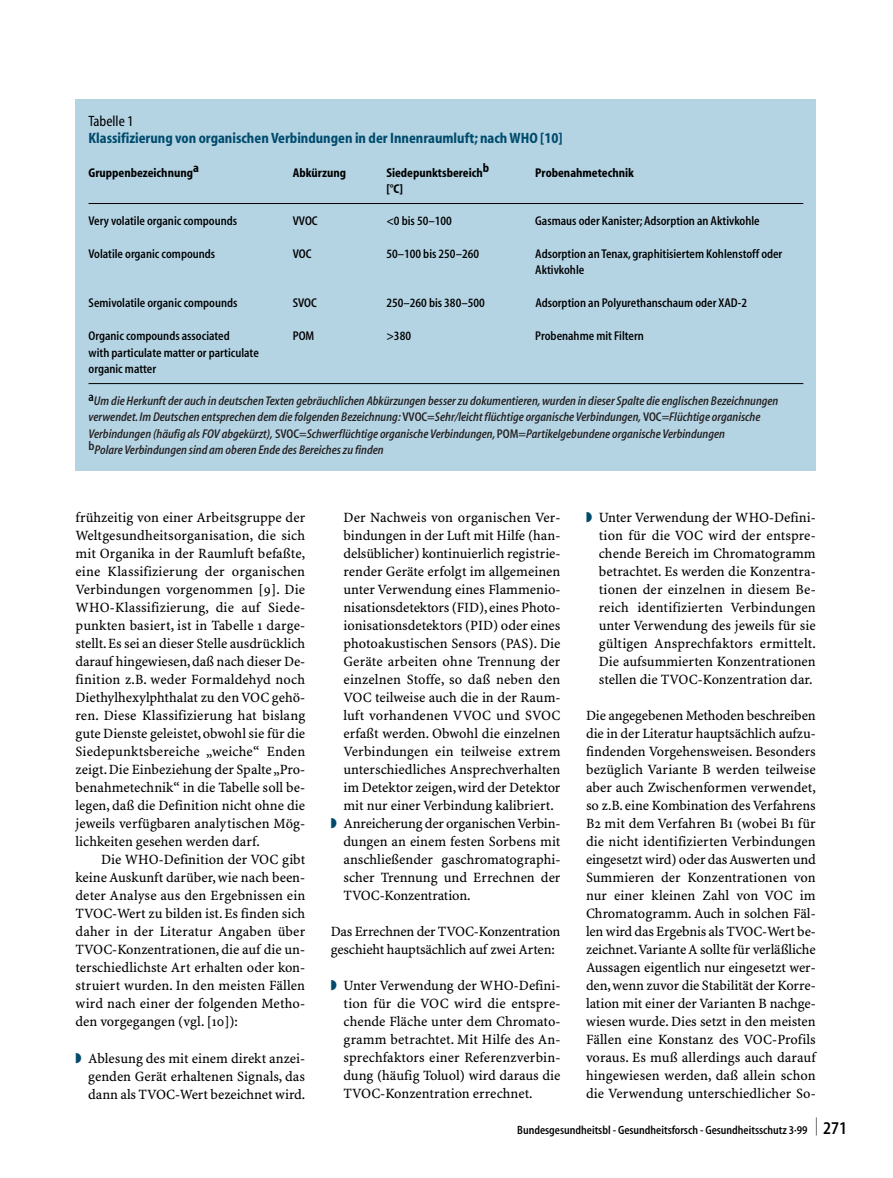
<style>
.page{position:relative;width:893px;height:1178px;background:#fff}
.page>*{position:absolute;margin:0;border:0;box-sizing:border-box;transform-origin:0 0}
.t1{font:15px "Myriad MM 700 400";color:#004b6c}
.t2{font:15px "Myriad MM 400 400";color:#000}
.t3{font:14.25px/18px "S Minion Plus";color:#000;text-align:justify}
.t4{font:12.75px/16.5px "Myriad MM It 530 400";color:#231f20}
.t5{font:12.75px/16.5px "Myriad MM 530 400";color:#000}
.t6{font:12.75px "Myriad MM 700 400";color:#000}
.t7{font:12px "Myriad MM 530 400";color:#000}
.s1{font-family:"Myriad MM 530 400"}
.s2{color:#004b6c}
.s3{font-size:18px}
</style>
<div class="page">
<div style="left:76px;top:99px;width:740px;height:371px;background:#b4d4e4"></div>
<hr style="left:88px;top:203px;width:715px;height:1px;background:#000">
<hr style="left:88px;top:383px;width:715px;height:1px;background:#000">
<p class="t2" style="left:88px;top:112px;width:47px">Tabelle 1</p>
<p class="t1" style="left:88px;top:132px;width:475px">Klassifizierung von organischen Verbindungen in der Innenraumluft; nach WHO [10]</p>
<p class="t6" style="left:88px;top:168px;width:112px">Gruppenbezeichnunga</p>
<p class="t6" style="left:293px;top:168px;width:55px">Abkürzung</p>
<p class="t6" style="left:386px;top:168px;width:104px">Siedepunktsbereichb</p>
<p class="t6" style="left:535px;top:168px;width:100px">Probenahmetechnik</p>
<p class="t6" style="left:386px;top:184px;width:18px">[°C]</p>
<p class="t5" style="left:88px;top:213px;width:150px">Very volatile organic compounds</p>
<p class="t5" style="left:293px;top:213px;width:26px">VVOC</p>
<p class="t5" style="left:386px;top:213px;width:67px">&lt;0 bis 50–100</p>
<p class="t5" style="left:535px;top:213px;width:226px">Gasmaus oder Kanister; Adsorption an Aktivkohle</p>
<p class="t5" style="left:88px;top:246px;width:128px">Volatile organic compounds</p>
<p class="t5" style="left:293px;top:246px;width:20px">VOC</p>
<p class="t5" style="left:386px;top:246px;width:94px">50–100 bis 250–260</p>
<p class="t5" style="left:535px;top:246px;width:249px">Adsorption an Tenax, graphitisiertem Kohlenstoff oder<br>Aktivkohle</p>
<p class="t5" style="left:88px;top:296px;width:150px">Semivolatile organic compounds</p>
<p class="t5" style="left:293px;top:296px;width:26px">SVOC</p>
<p class="t5" style="left:386px;top:296px;width:100px">250–260 bis 380–500</p>
<p class="t5" style="left:535px;top:296px;width:213px">Adsorption an Polyurethanschaum oder XAD-2</p>
<p class="t5" style="left:88px;top:329px;width:143px">Organic compounds associated</p>
<p class="t5" style="left:293px;top:329px;width:23px">POM</p>
<p class="t5" style="left:386px;top:329px;width:26px">&gt;380</p>
<p class="t5" style="left:535px;top:329px;width:110px">Probenahme mit Filtern</p>
<p class="t5" style="left:88px;top:345px;width:172px">with particulate matter or particulate organic matter</p>
<p class="t4" style="left:88px;top:393px;width:691px"><sup>a</sup>Um die Herkunft der auch in deutschen Texten gebräuchlichen Abkürzungen besser zu dokumentieren, wurden in dieser Spalte die englischen Bezeichnungen verwendet.Im Deutschen entsprechen dem die folgenden Bezeichnung: <span class="s1">VVOC=</span>Sehr/leicht flüchtige organische Verbindungen, <span class="s1">VOC=</span>Flüchtige organische Verbindungen (häufig als FOV abgekürzt), <span class="s1">SVOC=</span>Schwerflüchtige organische Verbindungen,<span class="s1">POM=</span>Partikelgebundene organische Verbindungen<br><sup>b</sup>Polare Verbindungen sind am oberen Ende des Bereiches zu finden</p>
<p class="t3" style="left:75px;top:509px;width:231px">frühzeitig von einer Arbeitsgruppe der Weltgesundheitsorganisation, die sich mit Organika in der Raumluft befaßte, eine Klassifizierung der organischen Verbindungen vorgenommen [9]. Die WHO-Klassifizierung, die auf Siede&shy;punkten basiert, ist in Tabelle 1 darge&shy;stellt. Es sei an dieser Stelle ausdrücklich darauf hingewiesen,daß nach dieser De&shy;finition z.B. weder Formaldehyd noch Diethylhexylphthalat zu den VOC gehö&shy;ren. Diese Klassifizierung hat bislang gute Dienste geleistet, obwohl sie für die Siedepunktsbereiche „weiche“ Enden zeigt. Die Einbeziehung der Spalte „Pro&shy;benahmetechnik“ in die Tabelle soll be&shy;legen, daß die Definition nicht ohne die jeweils verfügbaren analytischen Mög&shy;lichkeiten gesehen werden darf.</p>
<p class="t3" style="left:75px;top:851px;width:231px;text-indent:26px">Die WHO-Definition der VOC gibt keine Auskunft darüber, wie nach been&shy;deter Analyse aus den Ergebnissen ein TVOC-Wert zu bilden ist. Es finden sich daher in der Literatur Angaben über TVOC-Konzentrationen, die auf die un&shy;terschiedlichste Art erhalten oder kon&shy;struiert wurden. In den meisten Fällen wird nach einer der folgenden Metho&shy;den vorgegangen (vgl. [10]):</p>
<p class="t3" style="left:88px;top:1050px;width:218px;text-indent:-13px"><span class="s2">◗</span> Ablesung des mit einem direkt anzei&shy;genden Gerät erhaltenen Signals, das dann als TVOC-Wert bezeichnet wird.</p>
<p class="t3" style="left:343px;top:509px;width:218px">Der Nachweis von organischen Ver-</p>
<p class="t3" style="left:343px;top:527px;width:218px">bindungen in der Luft mit Hilfe (han-</p>
<p class="t3" style="left:343px;top:545px;width:218px">delsüblicher) kontinuierlich registrie-</p>
<p class="t3" style="left:343px;top:563px;width:218px">render Geräte erfolgt im allgemeinen</p>
<p class="t3" style="left:343px;top:581px;width:218px">unter Verwendung eines Flammenio-</p>
<p class="t3" style="left:343px;top:599px;width:218px">nisationsdetektors (FID), eines Photo-</p>
<p class="t3" style="left:343px;top:617px;width:218px">ionisationsdetektors (PID) oder eines</p>
<p class="t3" style="left:343px;top:635px;width:218px">photoakustischen Sensors (PAS). Die</p>
<p class="t3" style="left:343px;top:653px;width:218px">Geräte arbeiten ohne Trennung der</p>
<p class="t3" style="left:343px;top:671px;width:218px">einzelnen Stoffe, so daß neben den</p>
<p class="t3" style="left:343px;top:689px;width:218px">VOC teilweise auch die in der Raum-</p>
<p class="t3" style="left:343px;top:707px;width:218px">luft vorhandenen VVOC und SVOC</p>
<p class="t3" style="left:343px;top:725px;width:218px">erfaßt werden. Obwohl die einzelnen</p>
<p class="t3" style="left:343px;top:743px;width:218px">Verbindungen ein teilweise extrem</p>
<p class="t3" style="left:343px;top:761px;width:218px">unterschiedliches Ansprechverhalten</p>
<p class="t3" style="left:343px;top:779px;width:218px">im Detektor zeigen, wird der Detektor</p>
<p class="t3" style="left:343px;top:797px;width:212px">mit nur einer Verbindung kalibriert.</p>
<p class="t3" style="left:331px;top:815px;width:231px"><span class="s2">◗</span> Anreicherung der organischen Verbin-</p>
<p class="t3" style="left:343px;top:833px;width:218px">dungen an einem festen Sorbens mit</p>
<p class="t3" style="left:343px;top:851px;width:218px">anschließender gaschromatographi-</p>
<p class="t3" style="left:343px;top:869px;width:218px">scher Trennung und Errechnen der</p>
<p class="t3" style="left:343px;top:887px;width:128px">TVOC-Konzentration.</p>
<p class="t3" style="left:331px;top:923px;width:231px">Das Errechnen der TVOC-Konzentration geschieht hauptsächlich auf zwei Arten:</p>
<p class="t3" style="left:343px;top:977px;width:218px;text-indent:-13px"><span class="s2">◗</span> Unter Verwendung der WHO-Defini&shy;tion für die VOC wird die entspre&shy;chende Fläche unter dem Chromato&shy;gramm betrachtet. Mit Hilfe des An&shy;sprechfaktors einer Referenzverbin&shy;dung (häufig Toluol) wird daraus die TVOC-Konzentration errechnet.</p>
<p class="t3" style="left:598px;top:509px;width:218px;text-indent:-13px"><span class="s2">◗</span> Unter Verwendung der WHO-Defini&shy;tion für die VOC wird der entspre&shy;chende Bereich im Chromatogramm betrachtet. Es werden die Konzentra&shy;tionen der einzelnen in diesem Be&shy;reich identifizierten Verbindungen unter Verwendung des jeweils für sie gültigen Ansprechfaktors ermittelt.<br>Die aufsummierten Konzentrationen stellen die TVOC-Konzentration dar.</p>
<p class="t3" style="left:586px;top:707px;width:231px">Die angegebenen Methoden beschreiben die in der Literatur hauptsächlich aufzu&shy;findenden Vorgehensweisen. Besonders bezüglich Variante B werden teilweise aber auch Zwischenformen verwendet, so z.B. eine Kombination des Verfahrens B2 mit dem Verfahren B1 (wobei B1 für die nicht identifizierten Verbindungen eingesetzt wird) oder das Auswerten und Summieren der Konzentrationen von nur einer kleinen Zahl von VOC im Chromatogramm. Auch in solchen Fäl&shy;len wird das Ergebnis als TVOC-Wert be&shy;zeichnet.Variante A sollte für verläßliche Aussagen eigentlich nur eingesetzt wer&shy;den,wenn zuvor die Stabilität der Korre&shy;lation mit einer der Varianten B nachge&shy;wiesen wurde. Dies setzt in den meisten Fällen eine Konstanz des VOC-Profils voraus. Es muß allerdings auch darauf hingewiesen werden, daß allein schon die Verwendung unterschiedlicher So-</p>
<p class="t7" style="left:517px;top:1125px;width:331px">Bundesgesundheitsbl - Gesundheitsforsch - Gesundheitsschutz 3·99 <sup>|</sup> <span class="s3">271</span></p>
</div>
